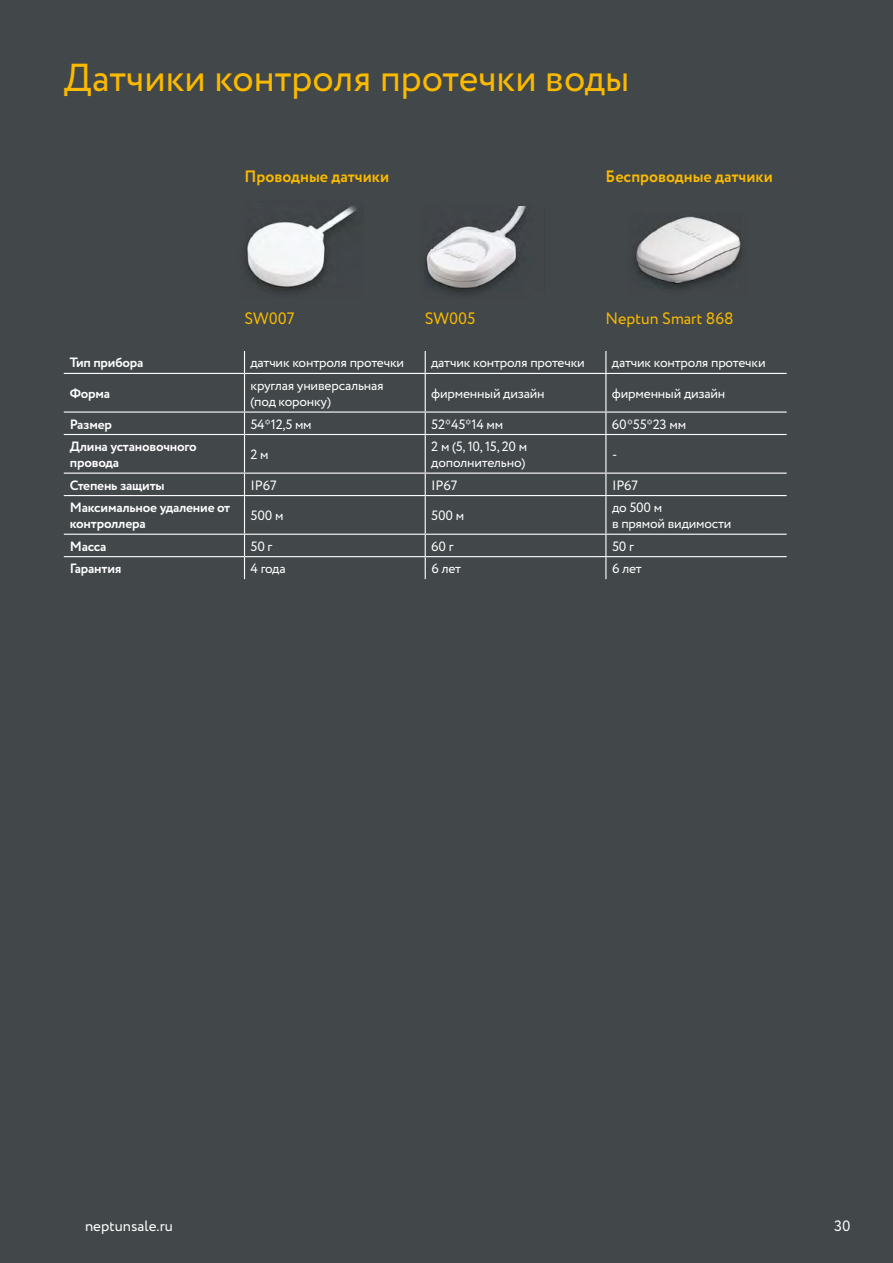
<style>
.page{position:relative;width:893px;height:1263px;background:#424749}
.page>*{position:absolute;margin:0;border:0;box-sizing:border-box;transform-origin:0 0}
.t1{font:39px "Circe";color:#fbba00}
.t2{font:700 16.5px "Circe";color:#fbba00}
.t3{font:16.5px "Circe";color:#fbba00}
.t4{font:15px "Circe";color:#fff}
.t5{font:13.5px/16.2px "Circe";letter-spacing:-.015em;color:#fff}
.t6{font:700 13.5px/16.2px "Circe";letter-spacing:-.015em;color:#fff}
</style>
<div class="page">
<img style="left:244px;top:203px;width:119px;height:85px">
<svg style="left:244px;top:351px;width:1px;height:22px"></svg>
<svg style="left:425px;top:351px;width:1px;height:22px"></svg>
<svg style="left:605px;top:351px;width:1px;height:22px"></svg>
<hr style="left:64px;top:373px;width:180px;height:1px;background:#fff">
<hr style="left:244px;top:373px;width:181px;height:1px;background:#fff">
<hr style="left:244px;top:374px;width:1px;height:37px;background:#fff">
<hr style="left:425px;top:373px;width:181px;height:1px;background:#fff">
<hr style="left:425px;top:374px;width:1px;height:37px;background:#fff">
<hr style="left:606px;top:373px;width:181px;height:1px;background:#fff">
<hr style="left:605px;top:374px;width:1px;height:37px;background:#fff">
<hr style="left:64px;top:411px;width:180px;height:2px;background:#fff">
<hr style="left:244px;top:411px;width:181px;height:2px;background:#fff">
<svg style="left:244px;top:413px;width:1px;height:21px"></svg>
<hr style="left:425px;top:411px;width:181px;height:2px;background:#fff">
<svg style="left:425px;top:413px;width:1px;height:21px"></svg>
<hr style="left:606px;top:411px;width:181px;height:2px;background:#fff">
<svg style="left:605px;top:413px;width:1px;height:21px"></svg>
<hr style="left:64px;top:434px;width:180px;height:1px;background:#fff">
<hr style="left:244px;top:434px;width:181px;height:1px;background:#fff">
<hr style="left:244px;top:435px;width:1px;height:38px;background:#fff">
<hr style="left:425px;top:434px;width:181px;height:1px;background:#fff">
<hr style="left:425px;top:435px;width:1px;height:38px;background:#fff">
<hr style="left:606px;top:434px;width:181px;height:1px;background:#fff">
<hr style="left:605px;top:435px;width:1px;height:38px;background:#fff">
<hr style="left:64px;top:473px;width:180px;height:1px;background:#fff">
<hr style="left:244px;top:473px;width:181px;height:1px;background:#fff">
<svg style="left:244px;top:474px;width:1px;height:21px"></svg>
<hr style="left:425px;top:473px;width:181px;height:1px;background:#fff">
<svg style="left:425px;top:474px;width:1px;height:21px"></svg>
<hr style="left:606px;top:473px;width:181px;height:1px;background:#fff">
<svg style="left:605px;top:474px;width:1px;height:21px"></svg>
<hr style="left:64px;top:495px;width:180px;height:1px;background:#fff">
<hr style="left:426px;top:495px;width:180px;height:1px;background:#fff">
<hr style="left:606px;top:495px;width:181px;height:1px;background:#fff">
<hr style="left:605px;top:496px;width:1px;height:38px;background:#fff">
<hr style="left:64px;top:534px;width:180px;height:1px;background:#fff">
<hr style="left:426px;top:534px;width:180px;height:1px;background:#fff">
<hr style="left:606px;top:534px;width:181px;height:1px;background:#fff">
<hr style="left:64px;top:556px;width:180px;height:1px;background:#fff">
<hr style="left:244px;top:556px;width:181px;height:1px;background:#fff">
<svg style="left:244px;top:535px;width:1px;height:44px"></svg>
<hr style="left:425px;top:556px;width:181px;height:1px;background:#fff">
<svg style="left:425px;top:535px;width:1px;height:44px"></svg>
<hr style="left:606px;top:556px;width:181px;height:1px;background:#fff">
<svg style="left:605px;top:535px;width:1px;height:44px"></svg>
<hr style="left:244px;top:495px;width:182px;height:1px;background:#fff">
<hr style="left:244px;top:496px;width:1px;height:38px;background:#fff">
<hr style="left:425px;top:496px;width:1px;height:38px;background:#fff">
<hr style="left:244px;top:534px;width:182px;height:1px;background:#fff">
<img style="left:424px;top:206px;width:102px;height:87px">
<img style="left:425px;top:207px;width:101px;height:84px">
<img style="left:634px;top:216px;width:107px;height:72px">
<h1 class="t1" style="left:64px;top:51px;width:567px">Датчики контроля протечки воды</h1>
<p class="t2" style="left:244px;top:165px;width:146px">Проводные датчики</p>
<p class="t2" style="left:606px;top:165px;width:169px">Беспроводные датчики</p>
<p class="t3" style="left:244px;top:307px;width:52px">SW007</p>
<p class="t3" style="left:425px;top:307px;width:52px">SW005</p>
<p class="t3" style="left:606px;top:307px;width:130px">Neptun Smart 868</p>
<p class="t6" style="left:70px;top:355px;width:75px">Тип прибора</p>
<p class="t5" style="left:250px;top:355px;width:155px">датчик контроля протечки</p>
<p class="t5" style="left:431px;top:355px;width:155px">датчик контроля протечки</p>
<p class="t5" style="left:612px;top:355px;width:155px">датчик контроля протечки</p>
<p class="t6" style="left:70px;top:386px;width:42px">Форма</p>
<p class="t5" style="left:251px;top:378px;width:135px">круглая универсальная (под коронку)</p>
<p class="t5" style="left:431px;top:386px;width:115px">фирменный дизайн</p>
<p class="t5" style="left:612px;top:386px;width:115px">фирменный дизайн</p>
<p class="t6" style="left:70px;top:416px;width:44px">Размер</p>
<p class="t5" style="left:251px;top:416px;width:63px">54*12,5 мм</p>
<p class="t5" style="left:431px;top:416px;width:73px">52*45*14 мм</p>
<p class="t5" style="left:612px;top:416px;width:76px">60*55*23 мм</p>
<p class="t6" style="left:70px;top:439px;width:128px">Длина установочного провода</p>
<p class="t5" style="left:251px;top:447px;width:20px">2 м</p>
<p class="t5" style="left:431px;top:439px;width:98px">2 м (5, 10, 15, 20 м дополнительно)</p>
<p class="t5" style="left:612px;top:447px;width:7px">-</p>
<p class="t6" style="left:70px;top:477px;width:96px">Степень защиты</p>
<p class="t5" style="left:251px;top:477px;width:28px">IP67</p>
<p class="t5" style="left:431px;top:477px;width:28px">IP67</p>
<p class="t5" style="left:612px;top:477px;width:28px">IP67</p>
<p class="t6" style="left:70px;top:500px;width:162px">Максимальное удаление от контроллера</p>
<p class="t5" style="left:251px;top:508px;width:34px">500 м</p>
<p class="t5" style="left:431px;top:508px;width:34px">500 м</p>
<p class="t5" style="left:612px;top:500px;width:121px">до 500 м<br>в прямой видимости</p>
<p class="t6" style="left:70px;top:539px;width:38px">Масса</p>
<p class="t5" style="left:251px;top:538px;width:23px">50 г</p>
<p class="t5" style="left:431px;top:538px;width:24px">60 г</p>
<p class="t5" style="left:612px;top:538px;width:23px">50 г</p>
<p class="t6" style="left:70px;top:561px;width:53px">Гарантия</p>
<p class="t5" style="left:251px;top:561px;width:37px">4 года</p>
<p class="t5" style="left:431px;top:561px;width:31px">6 лет</p>
<p class="t5" style="left:612px;top:561px;width:31px">6 лет</p>
<p class="t4" style="left:85px;top:1216px;width:89px">neptunsale.ru</p>
<p class="t4" style="left:834px;top:1216px;width:18px">30</p>
</div>
